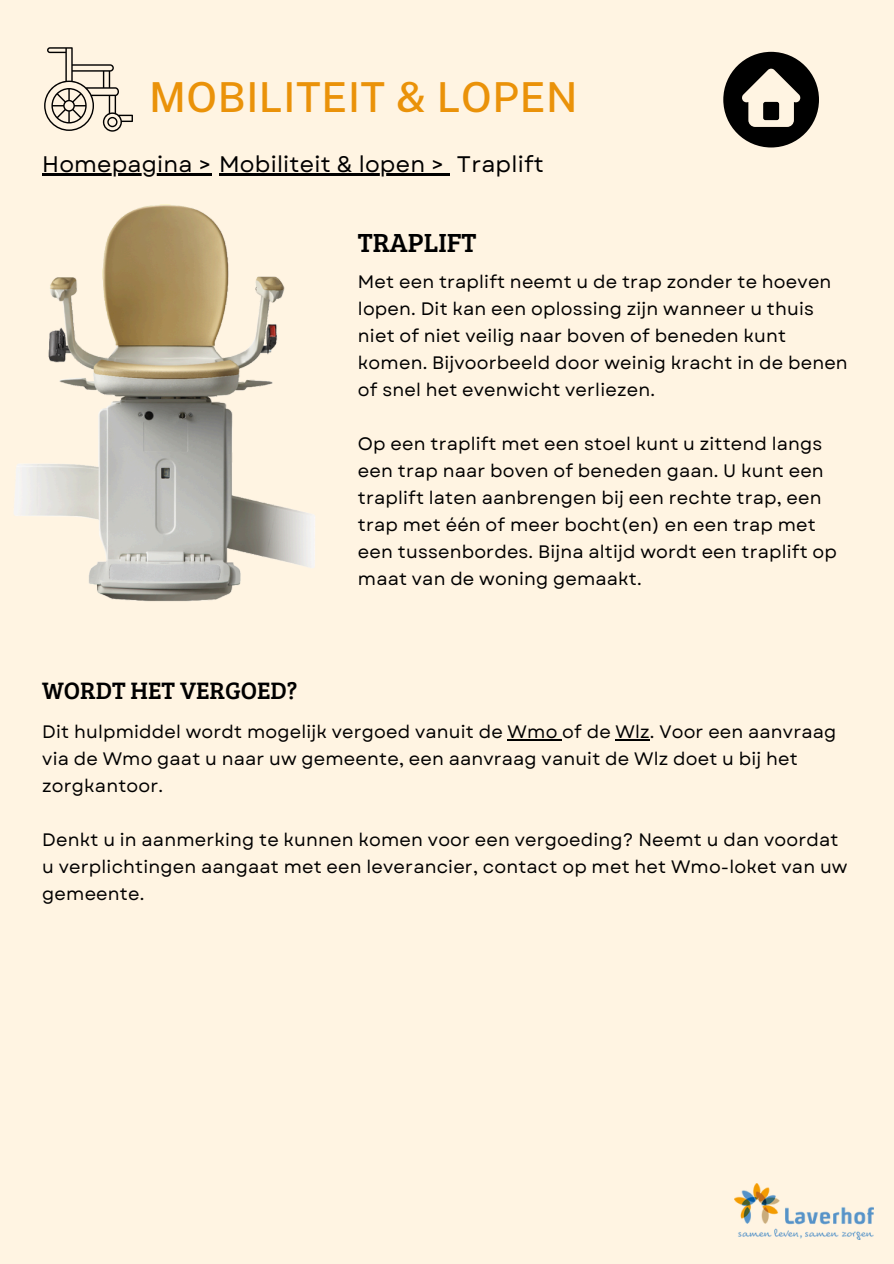
<style>
.page{position:relative;width:894px;height:1264px;background:#fff}
.page>*{position:absolute;margin:0;border:0;box-sizing:border-box;transform-origin:0 0}
.t1{font:500 41.25px "Public Sans";letter-spacing:.015em;color:#ea9209}
.t2{font:27.15px "Bree Serif";color:#000}
.t3{font:24.6px "Bree Serif";color:#000}
.t4{font:22.5px "Garet";letter-spacing:.01em;color:#000}
.t5{font:18px/27px "Garet";letter-spacing:.01em;color:#000}
</style>
<div class="page">
<div style="left:0;top:0;width:893px;height:1263px;background:#fff4e2"></div>
<svg style="left:44px;top:47px;width:89px;height:85px"></svg>
<img style="left:734px;top:1183px;width:138px;height:56px">
<img style="left:14px;top:173px;width:366px;height:429px">
<hr style="left:507px;top:739px;width:55px;height:1px;background:#000">
<hr style="left:615px;top:739px;width:34px;height:1px;background:#000">
<svg style="left:723px;top:52px;width:95px;height:95px"></svg>
<div style="left:763px;top:102px;width:15px;height:18px;background:#000;border-radius:2px"></div>
<hr style="left:219px;top:174px;width:225px;height:2px;background:#000">
<svg style="left:444px;top:174px;width:6px;height:2px"></svg>
<hr style="left:42px;top:174px;width:170px;height:2px;background:#000">
<p class="t1" style="left:149px;top:73px;width:430px">MOBILITEIT &amp; LOPEN</p>
<p class="t4" style="left:42px;top:148px;width:403px">Homepagina &gt; Mobiliteit &amp; lopen &gt;</p>
<h2 class="t4" style="left:457px;top:148px;width:88px">Traplift</h2>
<h3 class="t2" style="left:358px;top:222px;width:120px">TRAPLIFT</h3>
<h3 class="t5" style="left:358px;top:268px;width:491px">Met een traplift neemt u de trap zonder te hoeven lopen. Dit kan een oplossing zijn wanneer u thuis niet of niet veilig naar boven of beneden kunt komen. Bijvoorbeeld door weinig kracht in de benen of snel het evenwicht verliezen.</h3>
<h3 class="t5" style="left:358px;top:430px;width:480px">Op een traplift met een stoel kunt u zittend langs een trap naar boven of beneden gaan. U kunt een traplift laten aanbrengen bij een rechte trap, een trap met één of meer bocht(en) en een trap met een tussenbordes. Bijna altijd wordt een traplift op maat van de woning gemaakt.</h3>
<p class="t3" style="left:42px;top:672px;width:257px">WORDT HET VERGOED?</p>
<h2 class="t5" style="left:42px;top:718px;width:795px">Dit hulpmiddel wordt mogelijk vergoed vanuit de Wmo of de Wlz. Voor een aanvraag via de Wmo gaat u naar uw gemeente, een aanvraag vanuit de Wlz doet u bij het zorgkantoor.</h2>
<p class="t5" style="left:42px;top:826px;width:806px">Denkt u in aanmerking te kunnen komen voor een vergoeding? Neemt u dan voordat u verplichtingen aangaat met een leverancier, contact op met het Wmo-loket van uw gemeente.</p>
</div>
